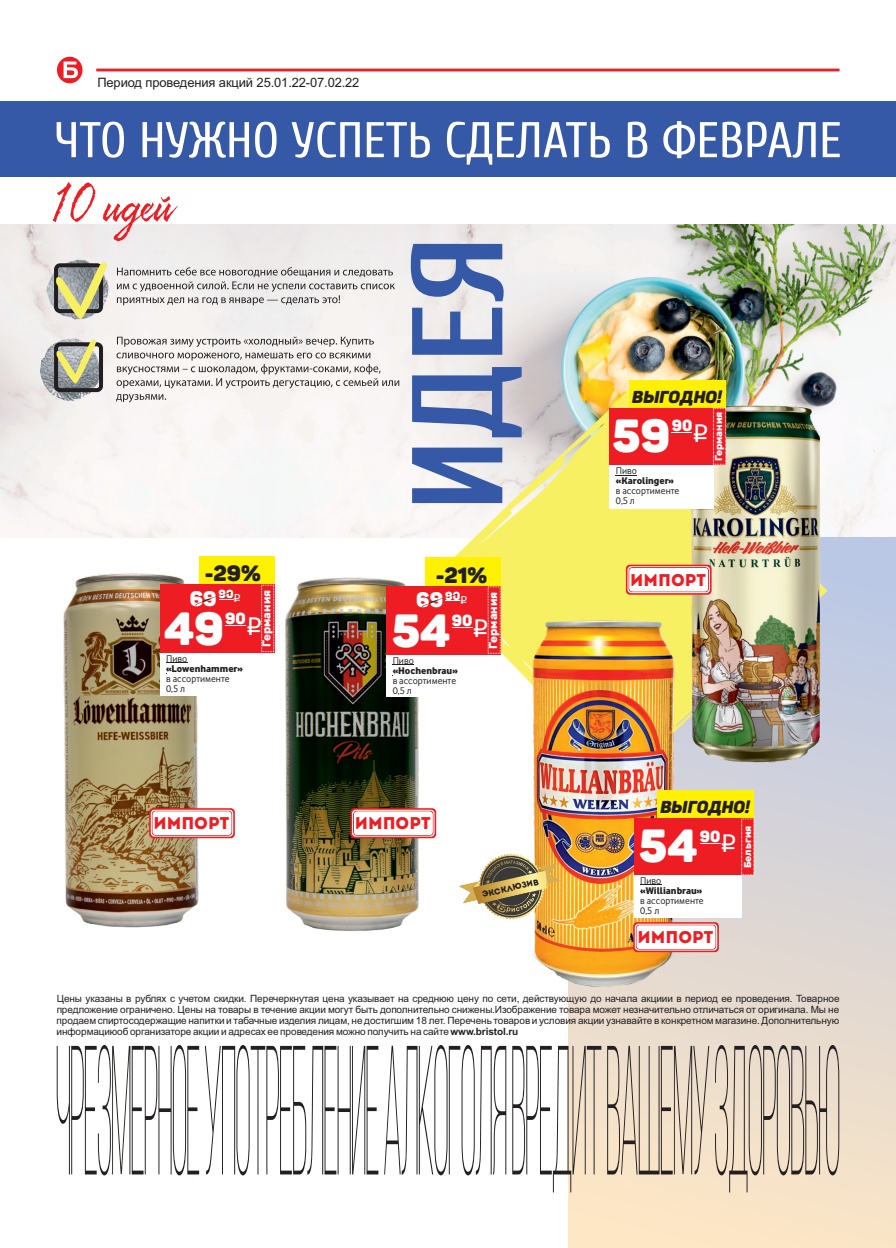
<style>
.page{position:relative;width:896px;height:1248px;background:#fff}
.page>*{position:absolute;margin:0;border:0;box-sizing:border-box;transform-origin:0 0}
.t1{font:700 128.8px "Cuprum";color:#3559a7}
.t2{font:59.8px "Resphekt";letter-spacing:-.015em;color:#ee1d23}
.t3{font:50px "Cuprum";color:#fff}
.t4{font:45.8px "Panton Black Caps";color:#fff}
.t5{font:21.8px "Panton Black Caps";color:#231f20}
.t6{font:20.8px "Panton Black Caps";color:#fff}
.t7{font:17px "Intro";color:#ee1d23}
.t8{font:17px "Panton Blackitalic Caps";color:#231f20}
.t9{font:15.8px "Panton Black Caps";color:#fff}
.t10{font:13px "Arial";letter-spacing:-.01em;color:#231f20}
.t11{font:700 11.4px "Rubik";color:#fff}
.t12{font:11.4px "Panton Black Caps";color:#fff}
.t13{font:10px/11.2px "Arial";letter-spacing:-.01em;color:#231f20;text-align:justify}
.t14{font:10px/9.8px "Vodafone";color:#231f20}
.t15{font:800 10px "Vodafone";color:#231f20}
.t16{font:700 10px "Rubik";color:#fff}
.t17{font:8.4px "Intro";color:#231f20}
.s1{font-weight:700}
</style>
<div class="page">
<img style="left:38px;top:336px;width:64px;height:66px">
<img style="left:39px;top:250px;width:78px;height:77px">
<img style="left:263px;top:224px;width:632px;height:313px">
<div style="left:568px;top:537px;width:327px;height:710px;background:linear-gradient(to bottom,#b7c6e7,#fce5c6)"></div>
<div style="left:0;top:101px;width:896px;height:76px;background:#3559a7"></div>
<svg style="left:116px;top:267px;width:283px;height:135px"></svg>
<div style="left:54px;top:342px;width:49px;height:50px;border:4px solid #231f20;border-radius:4px"></div>
<svg style="left:55px;top:261px;width:52px;height:59px;background:#a5a484"></svg>
<svg style="left:55px;top:338px;width:41px;height:46px;background:#aaaa8b"></svg>
<svg style="left:430px;top:390px;width:397px;height:291px;fill:#f7f062"></svg>
<svg style="left:57px;top:1044px;width:782px;height:148px"></svg>
<svg style="left:57px;top:57px;width:25px;height:26px"></svg>
<hr style="left:96px;top:69px;width:743px;height:2px;background:#ee1d23">
<img style="left:63px;top:573px;width:141px;height:355px">
<div style="left:160px;top:650px;width:105px;height:45px;background:#fff"></div>
<div style="left:199px;top:555px;width:75px;height:43px;background:#fff101"></div>
<div style="left:160px;top:584px;width:114px;height:68px;background:#ee1d23"></div>
<svg style="left:166px;top:662px;width:21px;height:1px"></svg>
<svg style="left:225px;top:625px;width:21px;height:1px"></svg>
<svg style="left:195px;top:592px;width:39px;height:13px"></svg>
<svg style="left:149px;top:808px;width:86px;height:30px"></svg>
<img style="left:285px;top:577px;width:140px;height:354px">
<div style="left:386px;top:651px;width:105px;height:46px;background:#fff"></div>
<div style="left:426px;top:557px;width:75px;height:43px;background:#fff101"></div>
<div style="left:386px;top:586px;width:115px;height:68px;background:#ee1d23"></div>
<svg style="left:393px;top:664px;width:21px;height:1px"></svg>
<svg style="left:452px;top:627px;width:20px;height:1px"></svg>
<svg style="left:421px;top:593px;width:39px;height:14px"></svg>
<svg style="left:350px;top:808px;width:86px;height:30px"></svg>
<img style="left:675px;top:393px;width:162px;height:375px">
<div style="left:609px;top:464px;width:105px;height:44px;background:#fff"></div>
<div style="left:629px;top:380px;width:97px;height:42px;background:#fff101"></div>
<div style="left:609px;top:408px;width:116px;height:56px;background:#ee1d23"></div>
<svg style="left:616px;top:475px;width:21px;height:1px"></svg>
<svg style="left:672px;top:432px;width:20px;height:1px"></svg>
<svg style="left:626px;top:564px;width:85px;height:30px"></svg>
<img style="left:529px;top:612px;width:148px;height:374px">
<div style="left:635px;top:874px;width:107px;height:43px;background:#fff"></div>
<div style="left:657px;top:790px;width:97px;height:43px;background:#fff101"></div>
<div style="left:635px;top:818px;width:119px;height:56px;background:#ee1d23"></div>
<svg style="left:640px;top:884px;width:21px;height:1px"></svg>
<svg style="left:633px;top:922px;width:86px;height:30px"></svg>
<svg style="left:480px;top:855px;width:62px;height:62px"></svg>
<svg style="left:459px;top:853px;width:71px;height:53px"></svg>
<svg style="left:538px;top:863px;width:23px;height:20px"></svg>
<h3 class="t10" style="left:97px;top:78px;width:264px">Период проведения акций 25.01.22-07.02.22</h3>
<h3 class="t3" style="left:54px;top:112px;width:789px">ЧТО НУЖНО УСПЕТЬ СДЕЛАТЬ В ФЕВРАЛЕ</h3>
<h2 class="t2" style="left:46px;top:173px;width:127px">10 идей</h2>
<h1 class="t1" style="left:387px;top:512px;width:279px;rotate:-90deg">ИДЕЯ</h1>
<h3 class="t8" style="left:632px;top:390px;width:91px">выгодно!</h3>
<p class="t16" style="left:713px;top:461px;width:51px;rotate:-90deg">Германия</p>
<h3 class="t4" style="left:612px;top:418px;width:98px">59 <sup>q</sup></h3>
<h3 class="t9" style="left:672px;top:419px;width:22px">90</h3>
<p class="t14" style="left:616px;top:466px;width:23px">Пиво</p>
<p class="t15" style="left:616px;top:477px;width:60px">«Karolinger»</p>
<p class="t14" style="left:616px;top:487px;width:65px">в ассортименте<br>0,5 л</p>
<h3 class="t5" style="left:205px;top:565px;width:58px">-29%</h3>
<h3 class="t5" style="left:436px;top:566px;width:53px">-21%</h3>
<p class="t12" style="left:219px;top:589px;width:16px">90</p>
<h3 class="t6" style="left:190px;top:590px;width:53px">69 <sup>q</sup></h3>
<h3 class="t4" style="left:164px;top:611px;width:99px">49 <sup>q</sup></h3>
<p class="t11" style="left:260px;top:646px;width:58px;rotate:-90deg">Германия</p>
<h3 class="t9" style="left:225px;top:612px;width:22px">90</h3>
<p class="t12" style="left:445px;top:591px;width:16px">90</p>
<h3 class="t6" style="left:416px;top:591px;width:53px">69 <sup>q</sup></h3>
<h3 class="t4" style="left:392px;top:612px;width:98px">54 <sup>q</sup></h3>
<p class="t11" style="left:486px;top:648px;width:58px;rotate:-90deg">Германия</p>
<h3 class="t9" style="left:452px;top:614px;width:22px">90</h3>
<h3 class="t7" style="left:630px;top:573px;width:77px">импорт</h3>
<p class="t14" style="left:166px;top:654px;width:23px">Пиво</p>
<p class="t15" style="left:166px;top:665px;width:78px">«Lowenhammer»</p>
<p class="t14" style="left:166px;top:674px;width:65px">в ассортименте<br>0,5 л</p>
<p class="t14" style="left:393px;top:656px;width:23px">Пиво</p>
<p class="t15" style="left:393px;top:667px;width:67px">«Hochenbrau»</p>
<p class="t14" style="left:393px;top:676px;width:65px">в ассортименте<br>0,5 л</p>
<h3 class="t7" style="left:153px;top:816px;width:77px">импорт</h3>
<h3 class="t7" style="left:355px;top:816px;width:77px">импорт</h3>
<h3 class="t8" style="left:660px;top:800px;width:91px">выгодно!</h3>
<p class="t16" style="left:742px;top:868px;width:44px;rotate:-90deg">Бельгия</p>
<h3 class="t4" style="left:639px;top:828px;width:99px">54 <sup>q</sup></h3>
<h3 class="t9" style="left:700px;top:829px;width:22px">90</h3>
<p class="t17" style="left:481px;top:891px;width:59px;rotate:-13deg">эксклюзив</p>
<p class="t14" style="left:640px;top:876px;width:23px">Пиво</p>
<p class="t15" style="left:640px;top:887px;width:64px">«Willianbrau»</p>
<p class="t14" style="left:640px;top:896px;width:65px">в ассортименте<br>0,5 л</p>
<h3 class="t7" style="left:637px;top:930px;width:77px">импорт</h3>
<p class="t13" style="left:57px;top:993px;width:784px">Цены указаны в рублях с учетом скидки. Перечеркнутая цена указывает на среднюю цену по сети, действующую до начала акциии в период ее проведения. Товарное предложение ограничено. Цены на товары в течение акции могут быть дополнительно снижены.Изображение товара может незначительно отличаться от оригинала. Мы не продаем спиртосодержащие напитки и табачные изделия лицам, не достигшим 18 лет. Перечень товаров и условия акции узнавайте в конкретном магазине. Дополнительную информациюоб организаторе акции и адресах ее проведения можно получить на сайте <span class="s1">www.bristol.ru</span></p>
</div>
